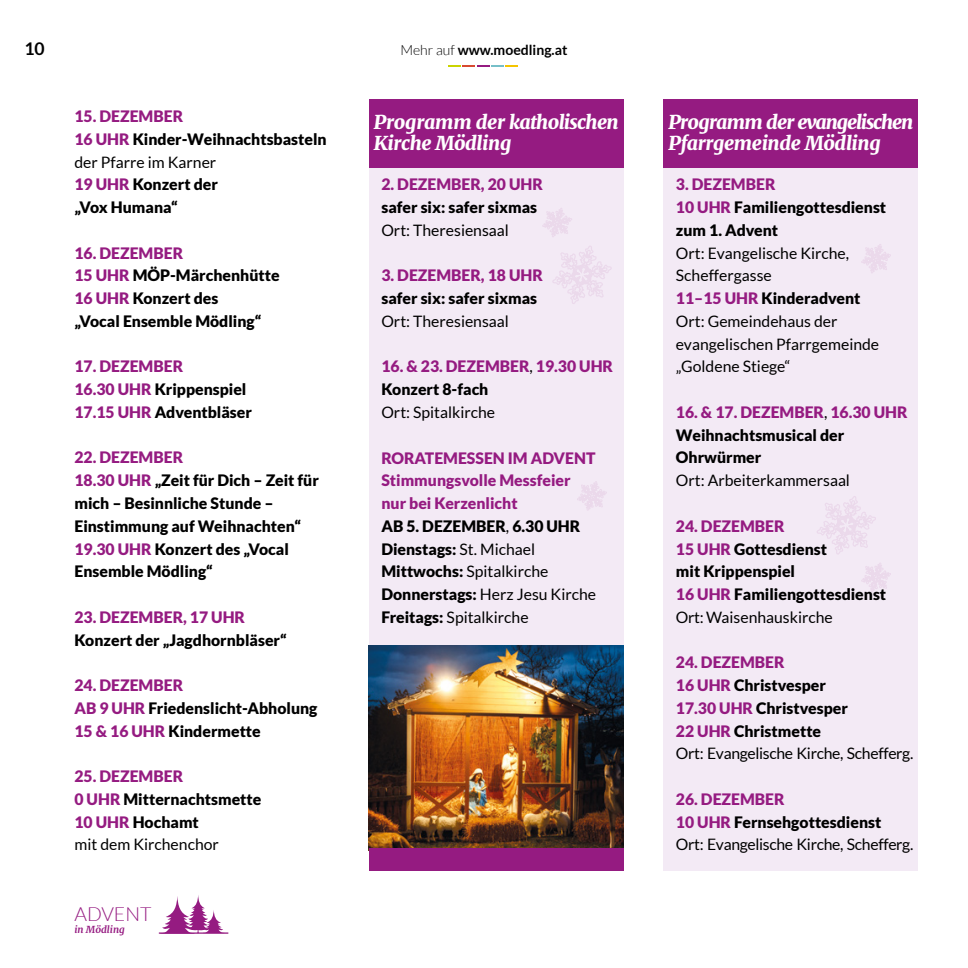
<style>
.page{position:relative;width:968px;height:968px;background:#fff}
.page>*{position:absolute;margin:0;border:0;box-sizing:border-box;transform-origin:0 0}
.t1{font:300 19.43px "Lato";color:#951b81}
.t2{font:italic 900 19.25px/21px "Merriweather";letter-spacing:-.04em;color:#fff}
.t3{font:italic 900 19.25px/21px "Merriweather";letter-spacing:-.02em;color:#fff}
.t4{font:700 17.5px "Lato";color:#000}
.t5{font:900 15.75px/22.8px "Lato";color:#000}
.t6{font:900 15.75px/22.8px "Lato";color:#951b81}
.t7{font:15.75px/22.8px "Lato";color:#000}
.t8{font:15.75px/22.8px "Lato";letter-spacing:-.02em;color:#000}
.t9{font:700 14px "Lato";color:#000}
.t10{font:italic 700 9.8px "Merriweather";color:#951b81}
.s1{color:#951b81}
.s2{font-weight:400}
.s3{color:#000}
.s4{font-weight:300}
.s5{font-weight:400;color:#000}
.s6{font-weight:900;color:#951b81}
.s7{font-weight:900}
</style>
<div class="page">
<svg style="left:448px;top:66px;width:70px;height:1px"></svg>
<hr style="left:159px;top:932px;width:69px;height:1px;background:#951b81">
<svg style="left:160px;top:895px;width:64px;height:38px"></svg>
<div style="left:369px;top:167px;width:254px;height:478px;background:#f3eaf5"></div>
<div style="left:663px;top:167px;width:255px;height:704px;background:#f3eaf5"></div>
<img style="left:369px;top:645px;width:254px;height:203px">
<div style="left:369px;top:848px;width:254px;height:23px;background:#951b81"></div>
<svg style="left:817px;top:496px;width:73px;height:96px"></svg>
<svg style="left:861px;top:244px;width:29px;height:29px"></svg>
<svg style="left:577px;top:481px;width:29px;height:30px"></svg>
<svg style="left:542px;top:208px;width:69px;height:96px"></svg>
<div style="left:369px;top:99px;width:254px;height:68px;background:#951b81"></div>
<div style="left:663px;top:99px;width:255px;height:68px;background:#951b81"></div>
<p class="t4" style="left:24px;top:38px;width:22px">10</p>
<p class="t5" style="left:74px;top:104px;width:254px"><span class="s1">15. DEZEMBER<br>16 UHR</span> Kinder-Weihnachtsbasteln <span class="s2">der Pfarre im Karner<br></span><span class="s1">19 UHR</span> Konzert der<br>„Vox Humana“</p>
<p class="t5" style="left:74px;top:241px;width:207px"><span class="s1">16. DEZEMBER<br>15 UHR</span> MÖP-Märchenhütte<br><span class="s1">16 UHR</span> Konzert des<br>„Vocal Ensemble Mödling“</p>
<p class="t6" style="left:74px;top:355px;width:179px">17. DEZEMBER<br>16.30 UHR <span class="s3">Krippenspiel<br></span>17.15 UHR <span class="s3">Adventbläser</span></p>
<p class="t5" style="left:74px;top:446px;width:246px"><span class="s1">22. DEZEMBER<br>18.30 UHR</span> „Zeit für Dich – Zeit für mich – Besinnliche Stunde –<br>Einstimmung auf Weihnachten“<br><span class="s1">19.30 UHR</span> Konzert des „Vocal<br>Ensemble Mödling“</p>
<p class="t6" style="left:74px;top:605px;width:172px">23. DEZEMBER, 17 UHR</p>
<p class="t5" style="left:74px;top:628px;width:214px">Konzert der „Jagdhornbläser“</p>
<p class="t5" style="left:74px;top:673px;width:244px"><span class="s1">24. DEZEMBER<br>AB 9 UHR</span> Friedenslicht-Abholung<br><span class="s1">15 &amp; 16 UHR</span> Kindermette</p>
<p class="t5" style="left:74px;top:764px;width:188px"><span class="s1">25. DEZEMBER<br>0 UHR</span> Mitternachtsmette<br><span class="s1">10 UHR</span> Hochamt<br><span class="s2">mit dem Kirchenchor</span></p>
<p class="t1" style="left:74px;top:903px;width:79px">ADVENT</p>
<p class="t10" style="left:74px;top:922px;width:52px">in Mödling</p>
<p class="t9" style="left:400px;top:41px;width:169px"><span class="s4">Mehr auf</span> www.moedling.at</p>
<p class="t3" style="left:374px;top:111px;width:246px">Programm der katholischen<br>Kirche Mödling</p>
<p class="t2" style="left:668px;top:111px;width:246px">Programm der evangelischen<br>Pfarrgemeinde Mödling</p>
<p class="t6" style="left:381px;top:173px;width:163px">2. DEZEMBER, 20 UHR</p>
<p class="t5" style="left:381px;top:195px;width:157px">safer six: safer sixmas</p>
<p class="t7" style="left:381px;top:219px;width:129px">Ort: Theresiensaal</p>
<p class="t6" style="left:381px;top:264px;width:163px">3. DEZEMBER, 18 UHR</p>
<p class="t5" style="left:381px;top:286px;width:157px">safer six: safer sixmas</p>
<p class="t7" style="left:381px;top:310px;width:129px">Ort: Theresiensaal</p>
<p class="t6" style="left:381px;top:355px;width:233px">16. &amp; 23. DEZEMBER<span class="s5">,</span> 19.30 UHR<br><span class="s3">Konzert 8-fach</span></p>
<p class="t7" style="left:381px;top:400px;width:115px">Ort: Spitalkirche</p>
<p class="t6" style="left:381px;top:446px;width:216px">RORATEMESSEN IM ADVENT<br>Stimmungsvolle Messfeier nur bei Kerzenlicht<br><span class="s3">AB 5. DEZEMBER</span><span class="s5">,</span> <span class="s3">6.30 UHR<br>Dienstags:</span> <span class="s5">St. Michael<br></span><span class="s3">Mittwochs:</span> <span class="s5">Spitalkirche<br></span><span class="s3">Donnerstags:</span> <span class="s5">Herz Jesu Kirche<br></span><span class="s3">Freitags:</span> <span class="s5">Spitalkirche</span></p>
<p class="t5" style="left:675px;top:173px;width:212px"><span class="s1">3. DEZEMBER<br>10 UHR</span> Familiengottesdienst zum 1. Advent</p>
<p class="t7" style="left:675px;top:241px;width:205px">Ort: Evangelische Kirche,<br>Scheffergasse<br><span class="s6">11–15 UHR</span> <span class="s7">Kinderadvent<br></span>Ort: Gemeindehaus der evangelischen Pfarrgemeinde „Goldene Stiege“</p>
<p class="t5" style="left:675px;top:400px;width:233px"><span class="s1">16. &amp; 17. DEZEMBER</span><span class="s2">,</span> <span class="s1">16.30 UHR<br></span>Weihnachtsmusical der<br>Ohrwürmer</p>
<p class="t7" style="left:675px;top:469px;width:175px">Ort: Arbeiterkammersaal</p>
<p class="t5" style="left:675px;top:514px;width:212px"><span class="s1">24. DEZEMBER<br>15 UHR</span> Gottesdienst<br>mit Krippenspiel<br><span class="s1">16 UHR</span> Familiengottesdienst<br><span class="s2">Ort: Waisenhauskirche</span></p>
<p class="t5" style="left:675px;top:650px;width:239px"><span class="s1">24. DEZEMBER<br>16 UHR</span> Christvesper<br><span class="s1">17.30 UHR</span> Christvesper<br><span class="s1">22 UHR</span> Christmette<br><span class="s2">Ort: Evangelische Kirche, Schefferg.</span></p>
<p class="t8" style="left:675px;top:787px;width:239px"><span class="s6">26. DEZEMBER<br>10 UHR</span> <span class="s7">Fernsehgottesdienst<br></span>Ort: Evangelische Kirche, Schefferg.</p>
</div>
